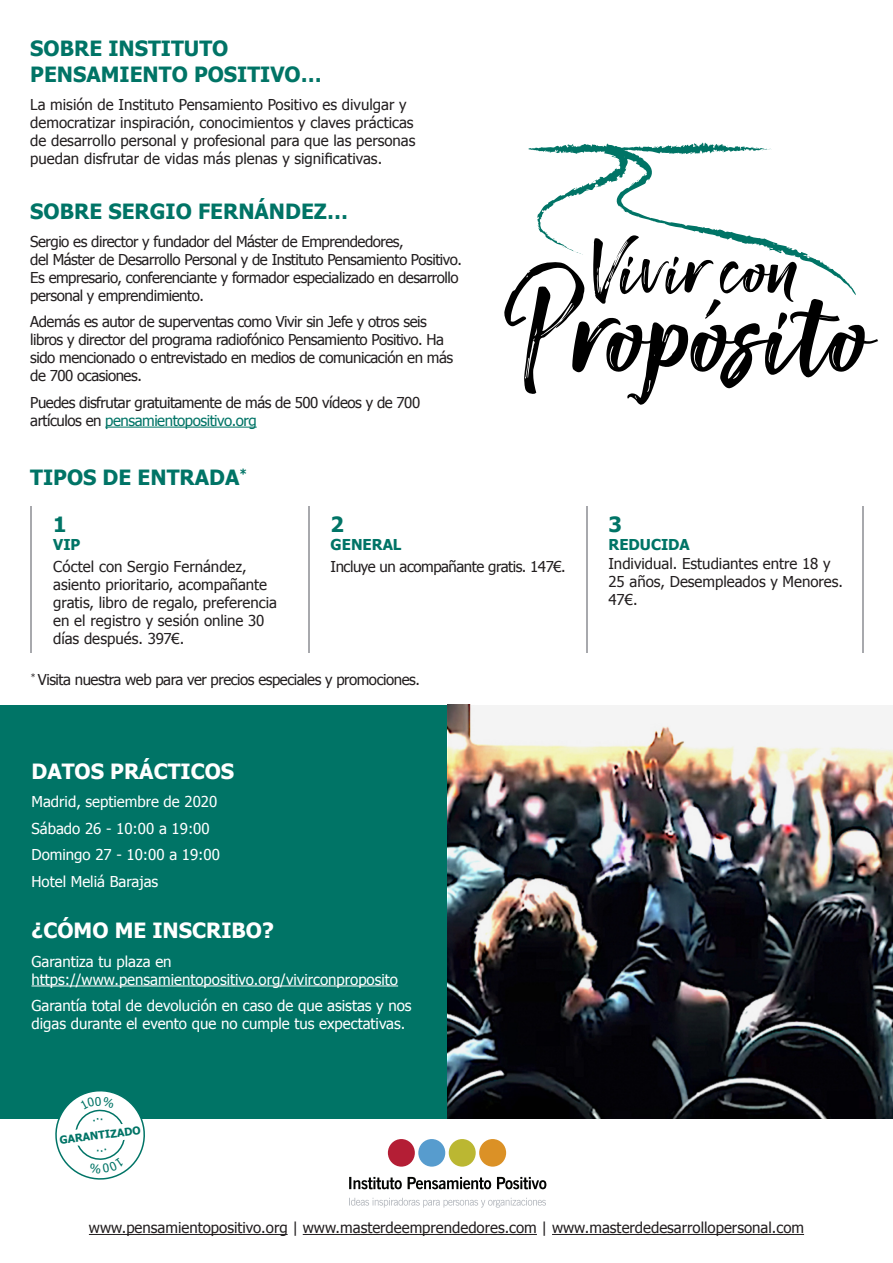
<style>
.page{position:relative;width:893px;height:1263px;background:#fff}
.page>*{position:absolute;margin:0;border:0;box-sizing:border-box;transform-origin:0 0}
.Título_2{font:700 21px/25.2px "Tahoma";color:#007466}
.t1{font:700 21px "Tahoma";color:#fff}
.Texto{font:15px/18px "Tahoma";letter-spacing:-.03em;color:#231f20}
.Texto-2{font:15px/18px "Tahoma";color:#231f20}
.Texto-3{font:15px/18px "Tahoma";color:#fff}
.Título_3{font:700 15px "Tahoma";color:#007466}
.Título_2-2{font:700 10.8px "Tahoma";color:#007466}
.s1{color:#007466}
</style>
<div class="page">
<div style="left:0;top:705px;width:448px;height:413px;background:#007466"></div>
<hr style="left:105px;top:427px;width:152px;height:1px;background:#007466">
<hr style="left:32px;top:985px;width:366px;height:1px;background:#fff">
<hr style="left:89px;top:1234px;width:199px;height:1px;background:#231f20">
<hr style="left:303px;top:1234px;width:234px;height:1px;background:#231f20">
<hr style="left:552px;top:1234px;width:252px;height:1px;background:#231f20">
<svg style="left:349px;top:1177px;width:197px;height:12px"></svg>
<div style="left:418px;top:1139px;width:27px;height:27px;background:#579cce;border-radius:50%"></div>
<div style="left:449px;top:1139px;width:27px;height:27px;background:#bbb732;border-radius:50%"></div>
<div style="left:479px;top:1139px;width:27px;height:27px;background:#db9126;border-radius:50%"></div>
<div style="left:388px;top:1139px;width:27px;height:27px;background:#b41e35;border-radius:50%"></div>
<svg style="left:349px;top:1198px;width:197px;height:9px"></svg>
<svg style="left:528px;top:142px;width:216px;height:86px"></svg>
<svg style="left:537px;top:218px;width:5px;height:3px"></svg>
<svg style="left:585px;top:182px;width:13px;height:11px"></svg>
<svg style="left:504px;top:228px;width:374px;height:177px"></svg>
<svg style="left:699px;top:143px;width:5px;height:3px"></svg>
<svg style="left:744px;top:146px;width:28px;height:5px"></svg>
<svg style="left:710px;top:144px;width:18px;height:8px"></svg>
<svg style="left:676px;top:144px;width:13px;height:3px"></svg>
<svg style="left:598px;top:146px;width:6px;height:7px"></svg>
<hr style="left:308px;top:507px;width:1px;height:146px;background:#a8a9ad">
<hr style="left:30px;top:507px;width:2px;height:146px;background:#a8a9ad">
<hr style="left:863px;top:507px;width:1px;height:146px;background:#a8a9ad">
<hr style="left:586px;top:507px;width:1px;height:146px;background:#a8a9ad">
<img style="left:448px;top:705px;width:445px;height:413px">
<svg style="left:53px;top:1091px;width:94px;height:89px"></svg>
<p class="Título_2" style="left:30px;top:35px;width:293px">SOBRE INSTITUTO<br>PENSAMIENTO POSITIVO…</p>
<p class="Texto-2" style="left:30px;top:95px;width:387px">La misión de Instituto Pensamiento Positivo es divulgar y democratizar inspiración, conocimientos y claves prácticas de desarrollo personal y profesional para que las personas puedan disfrutar de vidas más plenas y significativas.</p>
<p class="Título_2" style="left:30px;top:197px;width:319px">SOBRE SERGIO FERNÁNDEZ…</p>
<p class="Texto" style="left:30px;top:232px;width:433px">Sergio es director y fundador del Máster de Emprendedores,<br>del Máster de Desarrollo Personal y de Instituto Pensamiento Positivo.<br>Es empresario, conferenciante y formador especializado en desarrollo personal y emprendimiento.</p>
<p class="Texto" style="left:30px;top:312px;width:424px">Además es autor de superventas como Vivir sin Jefe y otros seis libros y director del programa radiofónico Pensamiento Positivo. Ha sido mencionado o entrevistado en medios de comunicación en más de 700 ocasiones.</p>
<p class="Texto" style="left:30px;top:393px;width:391px">Puedes disfrutar gratuitamente de más de 500 vídeos y de 700 artículos en <span class="s1">pensamientopositivo.org</span></p>
<p class="Título_2" style="left:30px;top:464px;width:219px">TIPOS DE ENTRADA<sup>*</sup></p>
<p class="Título_2" style="left:53px;top:511px;width:15px">1</p>
<p class="Título_2" style="left:331px;top:511px;width:15px">2</p>
<p class="Título_2" style="left:608px;top:511px;width:15px">3</p>
<p class="Texto-2" style="left:53px;top:557px;width:225px">Cóctel con Sergio Fernández, asiento prioritario, acompañante gratis, libro de regalo, preferencia en el registro y sesión online 30 días después. 397€.</p>
<p class="Título_3" style="left:331px;top:534px;width:72px">GENERAL</p>
<p class="Título_3" style="left:608px;top:534px;width:83px">REDUCIDA</p>
<p class="Título_3" style="left:53px;top:534px;width:29px">VIP</p>
<p class="Texto-2" style="left:608px;top:553px;width:236px">Individual. Estudiantes entre 18 y<br>25 años, Desempleados y Menores.<br>47€.</p>
<p class="Texto" style="left:331px;top:557px;width:237px">Incluye un acompañante gratis. 147€.</p>
<p class="Texto" style="left:31px;top:669px;width:391px"><sup>*</sup> Visita nuestra web para ver precios especiales y promociones.</p>
<p class="t1" style="left:32px;top:756px;width:204px">DATOS PRÁCTICOS</p>
<p class="Texto-3" style="left:32px;top:792px;width:187px">Madrid, septiembre de 2020</p>
<p class="Texto-3" style="left:32px;top:818px;width:180px">Sábado 26 - 10:00 a 19:00</p>
<p class="Texto-3" style="left:32px;top:845px;width:190px">Domingo 27 - 10:00 a 19:00</p>
<p class="Texto-3" style="left:32px;top:871px;width:128px">Hotel Meliá Barajas</p>
<p class="t1" style="left:32px;top:916px;width:244px">¿CÓMO ME INSCRIBO?</p>
<p class="Texto-3" style="left:32px;top:951px;width:368px">Garantiza tu plaza en https://www.pensamientopositivo.org/vivirconproposito</p>
<p class="Texto-3" style="left:32px;top:996px;width:382px">Garantía total de devolución en caso de que asistas y nos digas durante el evento que no cumple tus expectativas.</p>
<p class="Título_2-2" style="left:59px;top:1132px;width:83px;rotate:-7deg">GARANTIZADO</p>
<p class="Texto-2" style="left:89px;top:1218px;width:717px">www.pensamientopositivo.org | www.masterdeemprendedores.com | www.masterdedesarrollopersonal.com</p>
</div>
